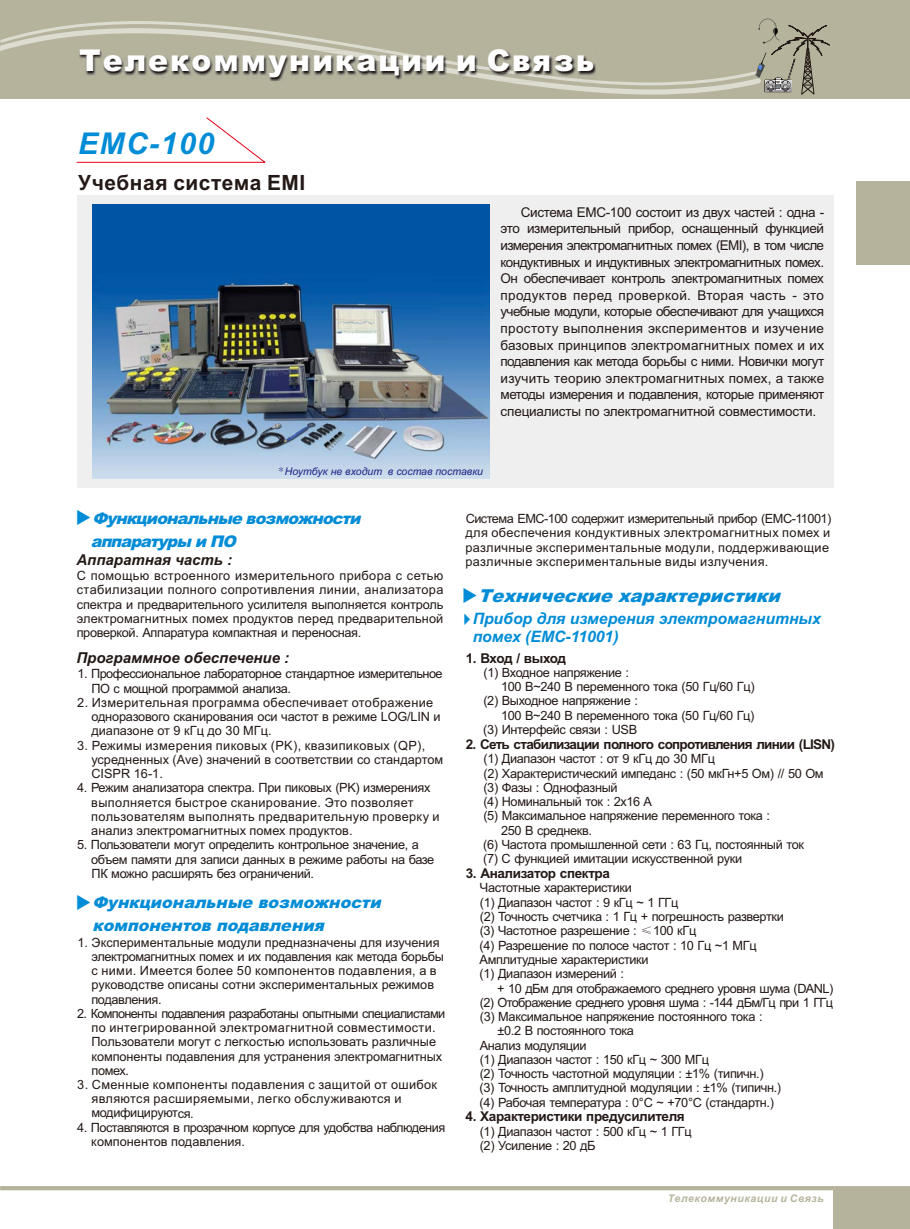
<style>
.page{position:relative;width:910px;height:1229px;background:#fff}
.page>*{position:absolute;margin:0;border:0;box-sizing:border-box;transform-origin:0 0}
.t1{font:900 30px "Arial";letter-spacing:.065em;color:#fff}
.t2{font:italic 700 30px "Arial";letter-spacing:.055em;color:#008cd6}
.t3{font:700 21px "Arial";letter-spacing:.025em;color:#231916}
.t4{font:italic 900 17.85px "Arial";color:#008cd6}
.t5{font:italic 900 16.05px/22.6px "Arial";color:#008cd6}
.t6{font:italic 700 15.75px/17.5px "Arial";color:#008cd6}
.t7{font:italic 700 15px "Arial";color:#231916}
.t8{font:13.5px/16.6px "Arial";letter-spacing:-.015em;color:#231916;text-align:justify}
.t9{font:700 13.5px "Arial";letter-spacing:-.04em;color:#231916}
.t10{font:12.75px/14.2px "Arial";letter-spacing:-.03em;color:#231916}
.t11{font:12.75px/14.2px "Arial";color:#231916}
.t12{font:12.75px/14.2px "Arial";letter-spacing:.025em;color:#231916}
.t13{font:12.75px/14.2px "Arial";letter-spacing:-.01em;color:#231916}
.t14{font:12.75px/14.2px "Arial";letter-spacing:.005em;color:#231916}
.t15{font:12.75px "Arial";letter-spacing:-.055em;color:#231916}
.t16{font:italic 10.5px "Arial";color:#1e2188}
.t17{font:italic 700 10.5px "Arial";letter-spacing:.055em;color:#b5b39c}
.s1{font-family:"Ming Li U";font-style:normal;font-size:9.9px}
.s2{font-family:"Adobe Song Std";font-weight:300}
</style>
<div class="page">
<div style="left:0;top:0;width:910px;height:98px;background:#b5b39c"></div>
<div style="left:857px;top:181px;width:53px;height:84px;background:#b5b39c"></div>
<svg style="left:52px;top:21px;width:191px;height:7px"></svg>
<svg style="left:758px;top:19px;width:72px;height:76px"></svg>
<svg style="left:0;top:28px;width:761px;height:67px"></svg>
<hr style="left:0;top:1186px;width:910px;height:4px;background:#b5b39c">
<div style="left:833px;top:1188px;width:77px;height:41px;background:#b5b39c"></div>
<svg style="left:76px;top:117px;width:190px;height:46px"></svg>
<div style="left:77px;top:195px;width:757px;height:292px;background:#efeff0"></div>
<img style="left:92px;top:205px;width:397px;height:274px">
<img style="left:79px;top:50px;width:236px;height:31px">
<img style="left:537px;top:50px;width:59px;height:31px">
<img style="left:315px;top:50px;width:222px;height:31px">
<h1 class="t1" style="left:79px;top:50px;width:517px">Телекоммуникации и Связь</h1>
<h1 class="t2" style="left:78px;top:132px;width:138px">EMC-100</h1>
<h2 class="t3" style="left:78px;top:175px;width:229px">Учебная система EMI</h2>
<p class="t8" style="left:500px;top:205px;width:325px;text-indent:20px">Система EMC-100 состоит из двух частей : одна - это измерительный прибор, оснащенный функцией измерения электромагнитных помех (EMI), в том числе кондуктивных и индуктивных электромагнитных помех.<br>Он обеспечивает контроль электромагнитных помех продуктов перед проверкой. Вторая часть - это учебные модули, которые обеспечивают для учащихся простоту выполнения экспериментов и изучение базовых принципов электромагнитных помех и их подавления как метода борьбы с ними. Новички могут изучить теорию электромагнитных помех, а также методы измерения и подавления, которые применяют специалисты по электромагнитной совместимости.</p>
<p class="t16" style="left:278px;top:467px;width:207px"><span class="s1">*</span>Ноутбук не входит в состав поставки</p>
<p class="t5" style="left:91px;top:508px;width:275px">Функциональные возможности аппаратуры и ПО</p>
<p class="t7" style="left:76px;top:554px;width:157px">Аппаратная часть :</p>
<p class="t10" style="left:77px;top:570px;width:368px;text-align:justify">С помощью встроенного измерительного прибора с сетью стабилизации полного сопротивления линии, анализатора спектра и предварительного усилителя выполняется контроль электромагнитных помех продуктов перед предварительной проверкой. Аппаратура компактная и переносная.</p>
<p class="t7" style="left:76px;top:652px;width:214px">Программное обеспечение :</p>
<p class="t10" style="left:91px;top:668px;width:353px;text-indent:-14px">1. Профессиональное лабораторное стандартное измерительное<br>ПО с мощной программой анализа.</p>
<p class="t11" style="left:91px;top:696px;width:351px;text-indent:-14px">2. Измерительная программа обеспечивает отображение одноразового сканирования оси частот в режиме LOG/LIN и диапазоне от 9 кГц до 30 МГц.</p>
<p class="t11" style="left:91px;top:739px;width:353px;text-indent:-14px">3. Режимы измерения пиковых (PK), квазипиковых (QP), усредненных (Ave) значений в соответствии со стандартом<br>CISPR 16-1.</p>
<p class="t14" style="left:91px;top:782px;width:350px;text-indent:-14px">4. Режим анализатора спектра. При пиковых (PK) измерениях выполняется быстрое сканирование. Это позволяет пользователям выполнять предварительную проверку и анализ электромагнитных помех продуктов.</p>
<p class="t10" style="left:91px;top:839px;width:345px;text-indent:-14px">5. Пользователи могут определить контрольное значение, а объем памяти для записи данных в режиме работы на базе<br>ПК можно расширять без ограничений.</p>
<p class="t5" style="left:92px;top:893px;width:293px">Функциональные возможности компонентов подавления</p>
<p class="t11" style="left:91px;top:936px;width:354px;text-indent:-14px">1. Экспериментальные модули предназначены для изучения электромагнитных помех и их подавления как метода борьбы с ними. Имеется более 50 компонентов подавления, а в руководстве описаны сотни экспериментальных режимов подавления.</p>
<p class="t13" style="left:91px;top:1007px;width:355px;text-indent:-14px">2. Компоненты подавления разработаны опытными специалистами по интегрированной электромагнитной совместимости.<br>Пользователи могут с легкостью использовать различные компоненты подавления для устранения электромагнитных помех.</p>
<p class="t12" style="left:91px;top:1078px;width:347px;text-indent:-14px">3. Сменные компоненты подавления с защитой от ошибок являются расширяемыми, легко обслуживаются и модифицируются.</p>
<p class="t10" style="left:91px;top:1121px;width:355px;text-indent:-14px">4. Поставляются в прозрачном корпусе для удобства наблюдения компонентов подавления.</p>
<p class="t12" style="left:465px;top:513px;width:367px">Система EMC-100 содержит измерительный прибор (EMC-11001) для обеспечения кондуктивных электромагнитных помех и различные экспериментальные модули, поддерживающие различные экспериментальные виды излучения.</p>
<h3 class="t4" style="left:462px;top:589px;width:324px">◆ Технические характеристики</h3>
<p class="t6" style="left:473px;top:611px;width:350px">Прибор для измерения электромагнитных помех (EMC-11001)</p>
<p class="t9" style="left:466px;top:653px;width:102px">1. Вход / выход</p>
<p class="t10" style="left:483px;top:666px;width:147px">(1) Входное напряжение :</p>
<p class="t10" style="left:501px;top:681px;width:255px">100 В~240 В переменного тока (50 Гц/60 Гц)</p>
<p class="t10" style="left:483px;top:695px;width:156px">(2) Выходное напряжение :</p>
<p class="t10" style="left:501px;top:709px;width:255px">100 В~240 В переменного тока (50 Гц/60 Гц)</p>
<p class="t10" style="left:483px;top:723px;width:155px">(3) Интерфейс связи : USB</p>
<p class="t9" style="left:466px;top:739px;width:371px">2. Сеть стабилизации полного сопротивления линии (LISN)</p>
<p class="t10" style="left:483px;top:753px;width:233px">(1) Диапазон частот : от 9 кГц до 30 МГц</p>
<p class="t10" style="left:483px;top:767px;width:342px">(2) Характеристический импеданс : (50 мкГн+5 Ом) // 50 Ом</p>
<p class="t10" style="left:483px;top:781px;width:136px">(3) Фазы : Однофазный</p>
<p class="t10" style="left:483px;top:795px;width:170px">(4) Номинальный ток : 2х16 A</p>
<p class="t10" style="left:483px;top:810px;width:288px">(5) Максимальное напряжение переменного тока :</p>
<p class="t10" style="left:501px;top:824px;width:93px">250 В среднекв.</p>
<p class="t10" style="left:483px;top:838px;width:322px">(6) Частота промышленной сети : 63 Гц, постоянный ток</p>
<p class="t10" style="left:483px;top:852px;width:260px">(7) С функцией имитации искусственной руки</p>
<p class="t9" style="left:466px;top:868px;width:146px">3. Анализатор спектра</p>
<p class="t10" style="left:480px;top:882px;width:306px">Частотные характеристики<br>(1) Диапазон частот : 9 кГц ~ 1 ГГц<br>(2) Точность счетчика : 1 Гц + погрешность развертки (3) Частотное разрешение : <span class="s2">≤</span>100 кГц<br>(4) Разрешение по полосе частот : 10 Гц ~1 МГц Амплитудные характеристики<br>(1) Диапазон измерений :</p>
<p class="t10" style="left:497px;top:982px;width:338px">+ 10 дБм для отображаемого среднего уровня шума (DANL)</p>
<p class="t15" style="left:480px;top:997px;width:355px">(2) Отображение среднего уровня шума : -144 дБм/Гц при 1 ГГц</p>
<p class="t10" style="left:480px;top:1011px;width:284px">(3) Максимальное напряжение постоянного тока :</p>
<p class="t10" style="left:497px;top:1025px;width:138px">±0.2 В постоянного тока</p>
<p class="t10" style="left:480px;top:1039px;width:108px">Анализ модуляции</p>
<p class="t10" style="left:480px;top:1053px;width:231px">(1) Диапазон частот : 150 кГц ~ 300 МГц</p>
<p class="t10" style="left:480px;top:1067px;width:285px">(2) Точность частотной модуляции : ±1% (типичн.)</p>
<p class="t10" style="left:480px;top:1082px;width:303px">(3) Точность амплитудной модуляции : ±1% (типичн.)</p>
<p class="t10" style="left:480px;top:1096px;width:296px">(4) Рабочая температура : 0°C ~ +70°C (стандартн.)</p>
<p class="t9" style="left:466px;top:1112px;width:221px">4. Характеристики предусилителя</p>
<p class="t10" style="left:480px;top:1125px;width:214px">(1) Диапазон частот : 500 кГц ~ 1 ГГц (2) Усиление : 20 дБ</p>
<p class="t17" style="left:668px;top:1194px;width:157px">Телекоммуникации и Связь</p>
</div>
